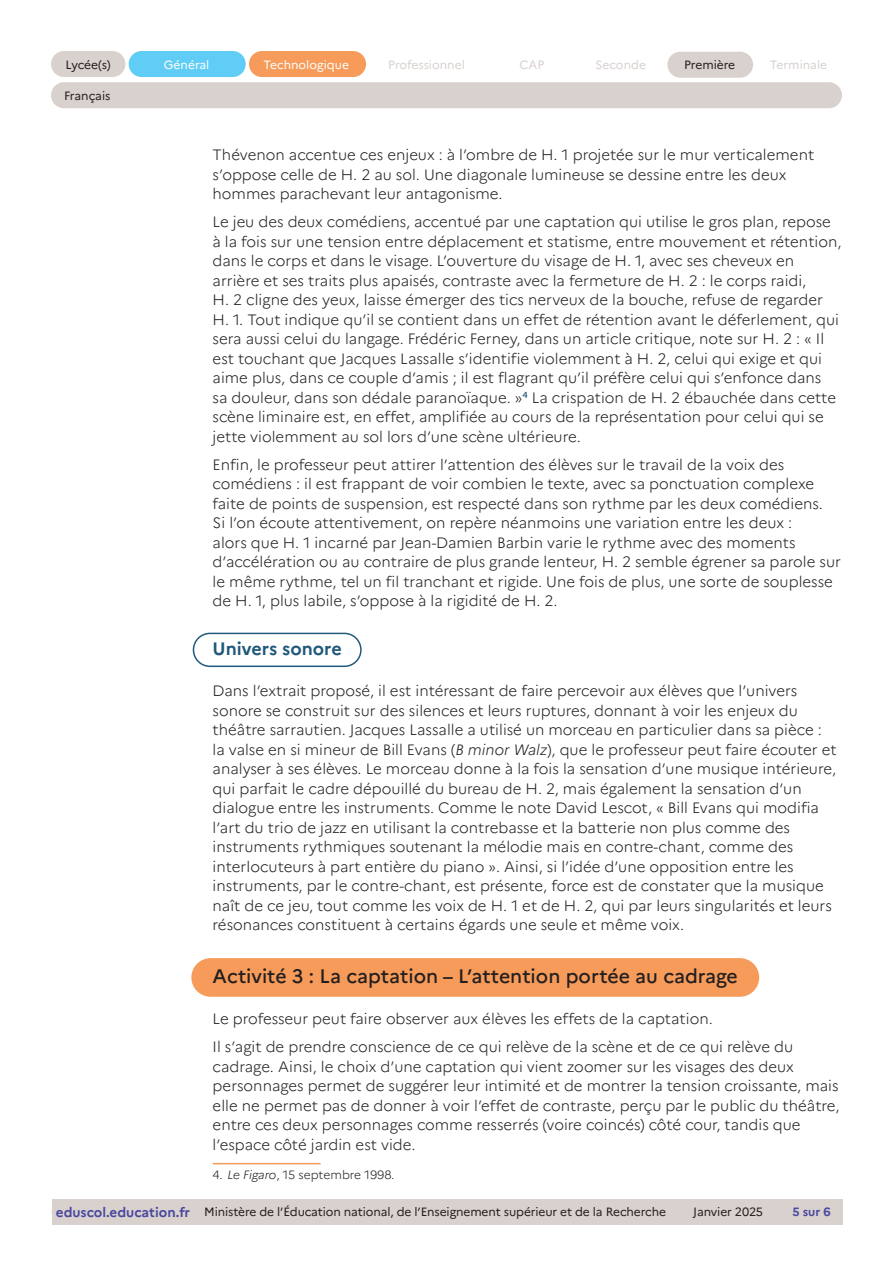
<style>
.page{position:relative;width:893px;height:1263px;background:#fff}
.page>*{position:absolute;margin:0;border:0;box-sizing:border-box;transform-origin:0 0}
._03_titre_2{font:500 19.5px "Marianne";color:#231f20}
._04_titre_3{font:700 18px "Marianne";color:#20597b}
.Texte_courant{font:300 15px/19.5px "Marianne";color:#231f20}
.t1{font:12px "Marianne";letter-spacing:-.01em;color:#231f20}
.t2{font:12px "Marianne";color:#d8d1ce}
._11_note_bas_de_page{font:300 12px "Marianne";letter-spacing:-.005em;color:#231f20}
.t3{font:12px "Marianne";color:#fff}
.t4{font:700 12px "Marianne";color:#4a489e}
.s1{font-style:italic}
.s2{font-weight:700;font-size:13.5px;color:#4a489e}
</style>
<div class="page">
<div style="left:51px;top:51px;width:74px;height:26px;background:#d8d1ce;border-radius:13px"></div>
<div style="left:129px;top:51px;width:117px;height:26px;background:#5fcdf5;border-radius:13px"></div>
<div style="left:249px;top:51px;width:117px;height:26px;background:#f69b59;border-radius:13px"></div>
<div style="left:667px;top:52px;width:86px;height:26px;background:#d8d1ce;border-radius:13px"></div>
<div style="left:51px;top:82px;width:791px;height:26px;background:#d8d1ce;border-radius:13px"></div>
<div style="left:52px;top:1199px;width:142px;height:26px;background:#d8d1ce"></div>
<div style="left:194px;top:1199px;width:482px;height:26px;background:#d8d1ce"></div>
<div style="left:676px;top:1199px;width:104px;height:26px;background:#d8d1ce"></div>
<div style="left:780px;top:1199px;width:63px;height:26px;background:#d8d1ce"></div>
<div style="left:193px;top:633px;width:169px;height:34px;border:2px solid #20597b;border-radius:16px"></div>
<div style="left:191px;top:958px;width:568px;height:39px;background:#f69b59;border-radius:19px"></div>
<hr style="left:213px;top:1163px;width:108px;height:1px;background:#f69b59">
<p class="t1" style="left:65px;top:57px;width:47px">Lycée(s)</p>
<p class="t3" style="left:164px;top:57px;width:47px">Général</p>
<p class="t3" style="left:263px;top:57px;width:87px">Technologique</p>
<p class="t2" style="left:388px;top:57px;width:78px">Professionnel</p>
<p class="t2" style="left:520px;top:58px;width:26px">CAP</p>
<p class="t2" style="left:596px;top:58px;width:52px">Seconde</p>
<p class="t1" style="left:684px;top:58px;width:53px">Première</p>
<p class="t2" style="left:770px;top:58px;width:59px">Terminale</p>
<p class="t1" style="left:64px;top:88px;width:48px">Français</p>
<p class="Texte_courant" style="left:213px;top:145px;width:603px">Thévenon accentue ces enjeux : à l’ombre de H. 1 projetée sur le mur verticalement s’oppose celle de H. 2 au sol. Une diagonale lumineuse se dessine entre les deux hommes parachevant leur antagonisme.</p>
<p class="Texte_courant" style="left:213px;top:212px;width:630px">Le jeu des deux comédiens, accentué par une captation qui utilise le gros plan, repose à la fois sur une tension entre déplacement et statisme, entre mouvement et rétention, dans le corps et dans le visage. L’ouverture du visage de H. 1, avec ses cheveux en arrière et ses traits plus apaisés, contraste avec la fermeture de H. 2 : le corps raidi,<br>H. 2 cligne des yeux, laisse émerger des tics nerveux de la bouche, refuse de regarder H. 1. Tout indique qu’il se contient dans un effet de rétention avant le déferlement, qui sera aussi celui du langage. Frédéric Ferney, dans un article critique, note sur H. 2 : « Il est touchant que Jacques Lassalle s’identifie violemment à H. 2, celui qui exige et qui aime plus, dans ce couple d’amis ; il est flagrant qu’il préfère celui qui s’enfonce dans<br>sa douleur, dans son dédale paranoïaque. »<sup>4</sup> La crispation de H. 2 ébauchée dans cette scène liminaire est, en effet, amplifiée au cours de la représentation pour celui qui se jette violemment au sol lors d’une scène ultérieure.</p>
<p class="Texte_courant" style="left:213px;top:454px;width:630px">Enfin, le professeur peut attirer l’attention des élèves sur le travail de la voix des comédiens : il est frappant de voir combien le texte, avec sa ponctuation complexe faite de points de suspension, est respecté dans son rythme par les deux comédiens.<br>Si l’on écoute attentivement, on repère néanmoins une variation entre les deux :<br>alors que H. 1 incarné par Jean-Damien Barbin varie le rythme avec des moments d’accélération ou au contraire de plus grande lenteur, H. 2 semble égrener sa parole sur le même rythme, tel un fil tranchant et rigide. Une fois de plus, une sorte de souplesse de H. 1, plus labile, s’oppose à la rigidité de H. 2.</p>
<p class="_04_titre_3" style="left:213px;top:638px;width:131px">Univers sonore</p>
<p class="Texte_courant" style="left:213px;top:681px;width:626px">Dans l’extrait proposé, il est intéressant de faire percevoir aux élèves que l’univers sonore se construit sur des silences et leurs ruptures, donnant à voir les enjeux du théâtre sarrautien. Jacques Lassalle a utilisé un morceau en particulier dans sa pièce : la valse en si mineur de Bill Evans (<span class="s1">B minor Walz</span>), que le professeur peut faire écouter et analyser à ses élèves. Le morceau donne à la fois la sensation d’une musique intérieure, qui parfait le cadre dépouillé du bureau de H. 2, mais également la sensation d’un dialogue entre les instruments. Comme le note David Lescot, « Bill Evans qui modifia l’art du trio de jazz en utilisant la contrebasse et la batterie non plus comme des instruments rythmiques soutenant la mélodie mais en contre-chant, comme des interlocuteurs à part entière du piano ». Ainsi, si l’idée d’une opposition entre les instruments, par le contre-chant, est présente, force est de constater que la musique naît de ce jeu, tout comme les voix de H. 1 et de H. 2, qui par leurs singularités et leurs résonances constituent à certains égards une seule et même voix.</p>
<p class="_03_titre_2" style="left:213px;top:964px;width:527px">Activité 3 : La captation – L’attention portée au cadrage</p>
<p class="Texte_courant" style="left:213px;top:1009px;width:502px">Le professeur peut faire observer aux élèves les effets de la captation.</p>
<p class="Texte_courant" style="left:213px;top:1037px;width:628px">Il s’agit de prendre conscience de ce qui relève de la scène et de ce qui relève du cadrage. Ainsi, le choix d’une captation qui vient zoomer sur les visages des deux personnages permet de suggérer leur intimité et de montrer la tension croissante, mais elle ne permet pas de donner à voir l’effet de contraste, perçu par le public du théâtre, entre ces deux personnages comme resserrés (voire coincés) côté cour, tandis que l’espace côté jardin est vide.</p>
<p class="_11_note_bas_de_page" style="left:213px;top:1167px;width:183px">4. <span class="s1">Le Figaro</span>, 15 septembre 1998.</p>
<p class="t1" style="left:56px;top:1205px;width:612px"><span class="s2">eduscol.education.fr</span> Ministère de l’Éducation national, de l’Enseignement supérieur et de la Recherche</p>
<p class="t1" style="left:693px;top:1205px;width:71px">Janvier 2025</p>
<p class="t4" style="left:792px;top:1205px;width:40px">5 sur 6</p>
</div>
